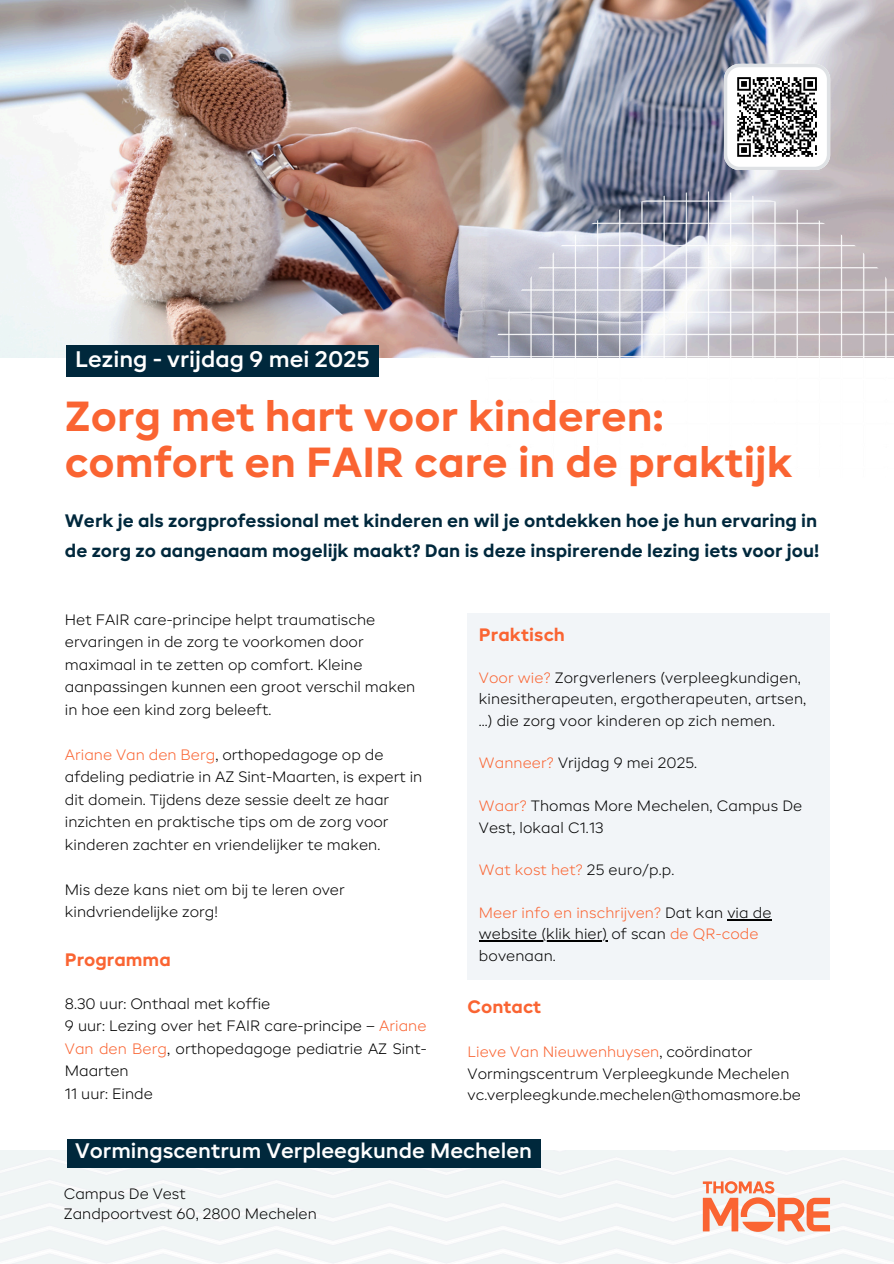
<style>
.page{position:relative;width:894px;height:1264px;background:#fff}
.page>*{position:absolute;margin:0;border:0;box-sizing:border-box;transform-origin:0 0}
.t1{font:700 42px/46.2px "TM Candor";color:#fa6432}
.t2{font:600 22.5px "TM Candor";color:#fff}
.t3{font:600 21px "TM Candor";color:#fff}
.t4{font:700 18px/30.3px "TM Candor";color:#00283c}
.t5{font:700 18px "TM Candor";color:#fa6432}
.t6{font:300 15px/22.5px "TM Candor";color:#000}
.t7{font:300 15px "TM Candor";letter-spacing:.005em;color:#fa6432}
.s1{color:#fa6432}
.s2{color:#000}
</style>
<div class="page">
<img style="left:0;top:1150px;width:893px;height:113px">
<img style="left:0;top:0;width:893px;height:358px">
<svg style="left:702px;top:1181px;width:127px;height:50px"></svg>
<div style="left:467px;top:613px;width:362px;height:366px;background:#f2f5f8"></div>
<hr style="left:727px;top:919px;width:44px;height:1px;background:#000">
<hr style="left:479px;top:940px;width:128px;height:1px;background:#000">
<svg style="left:723px;top:64px;width:107px;height:106px"></svg>
<img style="left:482px;top:191px;width:411px;height:167px">
<div style="left:66px;top:345px;width:312px;height:32px;background:#00283c"></div>
<div style="left:67px;top:1138px;width:473px;height:29px;background:#00283c"></div>
<h3 class="t2" style="left:75px;top:349px;width:296px">Lezing - vrijdag 9 mei 2025</h3>
<p class="t1" style="left:65px;top:397px;width:729px">Zorg met hart voor kinderen: comfort en FAIR care in de praktijk</p>
<p class="t4" style="left:65px;top:506px;width:755px">Werk je als zorgprofessional met kinderen en wil je ontdekken hoe je hun ervaring in de zorg zo aangenaam mogelijk maakt? Dan is deze inspirerende lezing iets voor jou!</p>
<p class="t6" style="left:65px;top:609px;width:352px">Het FAIR care-principe helpt traumatische ervaringen in de zorg te voorkomen door maximaal in te zetten op comfort. Kleine aanpassingen kunnen een groot verschil maken in hoe een kind zorg beleeft.</p>
<p class="t6" style="left:65px;top:744px;width:359px"><span class="s1">Ariane Van den Berg</span>, orthopedagoge op de afdeling pediatrie in AZ Sint-Maarten, is expert in dit domein. Tijdens deze sessie deelt ze haar inzichten en praktische tips om de zorg voor kinderen zachter en vriendelijker te maken.</p>
<p class="t6" style="left:65px;top:879px;width:281px">Mis deze kans niet om bij te leren over kindvriendelijke zorg!</p>
<p class="t5" style="left:65px;top:952px;width:107px">Programma</p>
<p class="t6" style="left:65px;top:993px;width:207px">8.30 uur: Onthaal met koffie</p>
<p class="t6" style="left:65px;top:1016px;width:363px;text-align:justify">9 uur: Lezing over het FAIR care-principe – <span class="s1">Ariane Van den Berg</span>, orthopedagoge pediatrie AZ Sint-Maarten</p>
<h3 class="t6" style="left:65px;top:1083px;width:89px">11 uur: Einde</h3>
<p class="t5" style="left:479px;top:627px;width:88px">Praktisch</p>
<p class="t6" style="left:479px;top:668px;width:329px;line-height:21.3px"><span class="s1">Voor wie?</span> Zorgverleners (verpleegkundigen, kinesitherapeuten, ergotherapeuten, artsen, ...) die zorg voor kinderen op zich nemen.</p>
<p class="t6" style="left:479px;top:753px;width:220px"><span class="s1">Wanneer?</span> Vrijdag 9 mei 2025.</p>
<h2 class="t6" style="left:479px;top:796px;width:325px;line-height:21.3px"><span class="s1">Waar?</span> Thomas More Mechelen, Campus De<br>Vest, lokaal C1.13</h2>
<h1 class="t7" style="left:479px;top:863px;width:197px">Wat kost het? <span class="s2">25 euro/p.p.</span></h1>
<p class="t7" style="left:479px;top:906px;width:294px">Meer info en inschrijven? <span class="s2">Dat kan via de</span></p>
<p class="t6" style="left:479px;top:924px;width:281px;line-height:21.3px">website (klik hier) of scan <span class="s1">de QR-code </span>bovenaan.</p>
<p class="t5" style="left:467px;top:999px;width:75px">Contact</p>
<h3 class="t6" style="left:467px;top:1042px;width:335px;line-height:21.3px"><span class="s1">Lieve Van Nieuwenhuysen</span>, coördinator<br>Vormingscentrum Verpleegkunde Mechelen vc.verpleegkunde.mechelen@thomasmore.be</h3>
<p class="t3" style="left:75px;top:1141px;width:458px">Vormingscentrum Verpleegkunde Mechelen</p>
<h2 class="t6" style="left:64px;top:1183px;width:123px">Campus De Vest</h2>
<p class="t6" style="left:64px;top:1203px;width:254px">Zandpoortvest 60, 2800 Mechelen</p>
</div>
